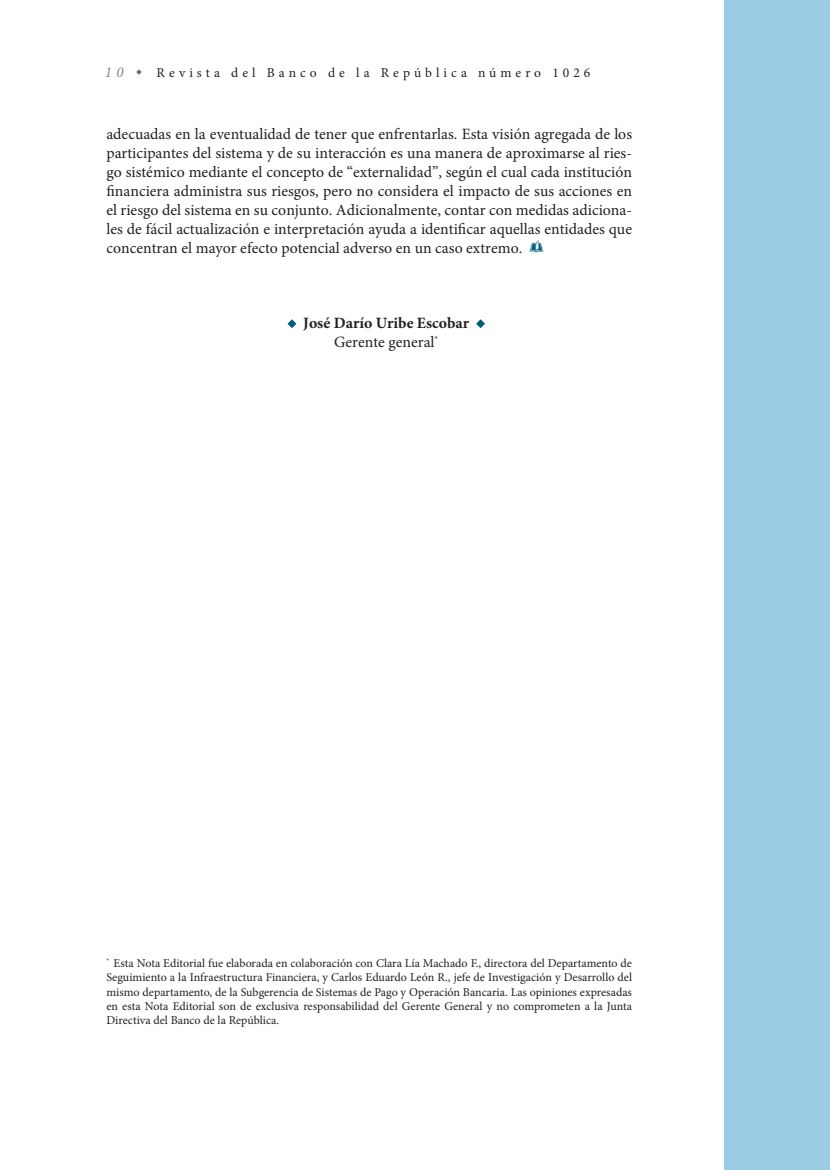
<style>
.page{position:relative;width:830px;height:1170px;background:#fff}
.page>*{position:absolute;margin:0;border:0;box-sizing:border-box;transform-origin:0 0}
.t1{font:15.75px/18.9px "Minion Pro";color:#231f20;text-align:justify}
.t2{font:700 15.75px/18.9px "Minion Pro";color:#231f20;text-align:center}
.t3{font:italic 15px "Minion Pro";color:#808285}
.t4{font:13.5px "Minion Pro";letter-spacing:.3em;color:#231f20}
.t5{font:12px/14.4px "Minion Pro";color:#231f20;text-align:justify}
.s1{font-weight:400}
</style>
<div class="page">
<svg style="left:136px;top:69px;width:6px;height:6px"></svg>
<div style="left:723px;top:0;width:106px;height:1169px;background:#9bcce3"></div>
<svg style="left:529px;top:240px;width:14px;height:12px"></svg>
<svg style="left:287px;top:319px;width:9px;height:9px"></svg>
<svg style="left:476px;top:319px;width:9px;height:9px"></svg>
<p class="t3" style="left:105px;top:62px;width:20px">1 0</p>
<p class="t4" style="left:156px;top:64px;width:435px">Revista del Banco de la República número 1026</p>
<p class="t1" style="left:106px;top:125px;width:527px">adecuadas en la eventualidad de tener que enfrentarlas. Esta visión agregada de los participantes del sistema y de su interacción es una manera de aproximarse al ries&shy;go sistémico mediante el concepto de “externalidad”, según el cual cada institución financiera administra sus riesgos, pero no considera el impacto de sus acciones en el riesgo del sistema en su conjunto. Adicionalmente, contar con medidas adiciona&shy;les de fácil actualización e interpretación ayuda a identificar aquellas entidades que concentran el mayor efecto potencial adverso en un caso extremo.</p>
<p class="t2" style="left:303px;top:313px;width:167px">José Darío Uribe Escobar<br><span class="s1">Gerente general</span><sup>*</sup></p>
<p class="t5" style="left:106px;top:955px;width:527px"><sup>*</sup> Esta Nota Editorial fue elaborada en colaboración con Clara Lía Machado F., directora del Departamento de Seguimiento a la Infraestructura Financiera, y Carlos Eduardo León R., jefe de Investigación y Desarrollo del mismo departamento, de la Subgerencia de Sistemas de Pago y Operación Bancaria. Las opiniones expresadas en esta Nota Editorial son de exclusiva responsabilidad del Gerente General y no comprometen a la Junta Directiva del Banco de la República.</p>
</div>
